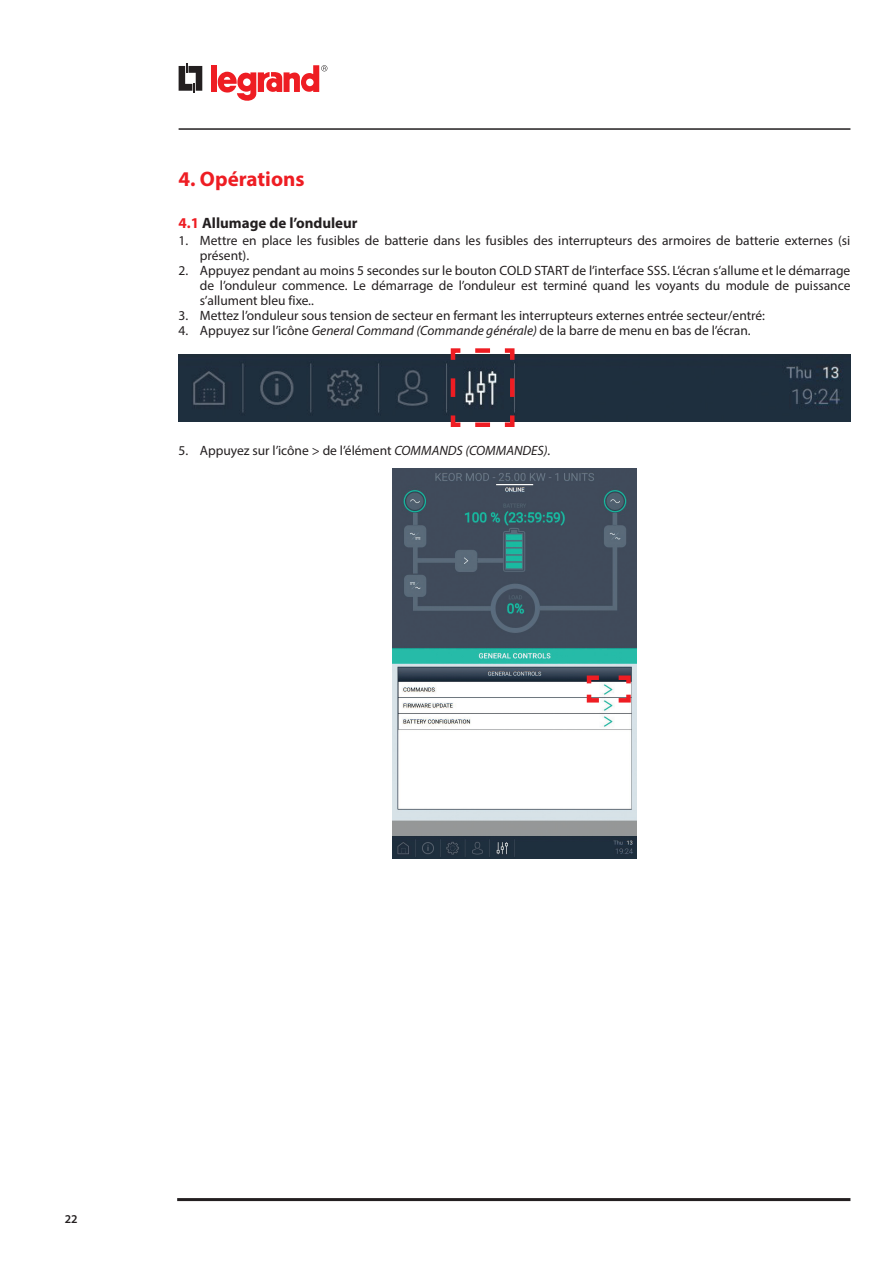
<style>
.page{position:relative;width:893px;height:1263px;background:#fff}
.page>*{position:absolute;margin:0;border:0;box-sizing:border-box;transform-origin:0 0}
.t1{font:700 21px "Myriad Pro";color:#ee1d23}
.t2{font:700 15px "Myriad Pro";color:#231f20}
.t3{font:13.5px/15px "Myriad Pro";color:#231f20}
.t4{font:600 12px "Myriad Pro";color:#231f20}
.s1{color:#ee1d23}
.s2{font-style:italic}
</style>
<div class="page">
<hr style="left:179px;top:128px;width:671px;height:2px;background:#231f20">
<hr style="left:177px;top:1198px;width:673px;height:3px;background:#231f20">
<svg style="left:179px;top:64px;width:23px;height:29px"></svg>
<div style="left:211px;top:65px;width:6px;height:27px;background:#ee1d23"></div>
<svg style="left:218px;top:65px;width:109px;height:36px"></svg>
<div style="left:179px;top:354px;width:671px;height:67px;background:#1e2f3e"></div>
<svg style="left:448px;top:348px;width:69px;height:79px;background:#524753"></svg>
<img style="left:393px;top:468px;width:243px;height:390px">
<svg style="left:584px;top:673px;width:49px;height:32px"></svg>
<h1 class="t1" style="left:179px;top:165px;width:128px">4. Opérations</h1>
<p class="t2" style="left:179px;top:213px;width:181px"><span class="s1">4.1</span> Allumage de l’onduleur</p>
<p class="t3" style="left:200px;top:233px;width:652px;text-indent:-21px">1. Mettre en place les fusibles de batterie dans les fusibles des interrupteurs des armoires de batterie externes (si présent).</p>
<p class="t3" style="left:200px;top:263px;width:652px;text-align:justify;text-indent:-21px">2. Appuyez pendant au moins 5 secondes sur le bouton COLD START de l’interface SSS. L’écran s’allume et le démarrage de l’onduleur commence. Le démarrage de l’onduleur est terminé quand les voyants du module de puissance s’allument bleu fixe..</p>
<p class="t3" style="left:179px;top:308px;width:588px">3. Mettez l’onduleur sous tension de secteur en fermant les interrupteurs externes entrée secteur/entré:</p>
<p class="t3" style="left:179px;top:323px;width:573px">4. Appuyez sur l’icône <span class="s2">General Command (Commande générale)</span> de la barre de menu en bas de l’écran.</p>
<p class="t3" style="left:179px;top:443px;width:373px">5. Appuyez sur l’icône &gt; de l’élément <span class="s2">COMMANDS (COMMANDES).</span></p>
<p class="t4" style="left:65px;top:1211px;width:14px">22</p>
</div>
